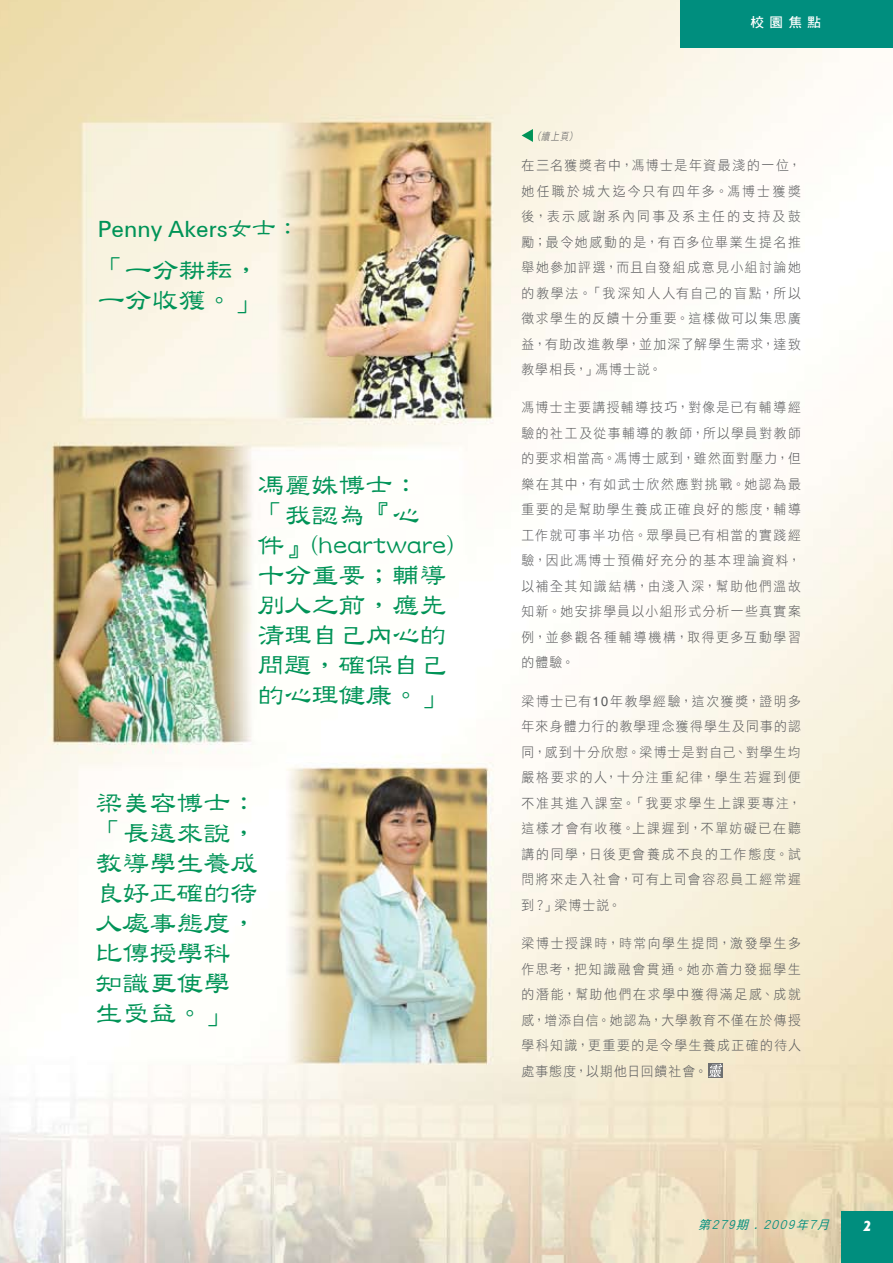
<style>
.page{position:relative;width:893px;height:1263px;background:#fff}
.page>*{position:absolute;margin:0;border:0;box-sizing:border-box;transform-origin:0 0}
.t1{font:27px/30px "DF Li Shu HK W5";color:#009357}
.t2{font:24px "Unitus";color:#009357}
.t3{font:italic 700 15px "Gill Sans";color:#fff}
.t4{font:13.5px/25.5px "DF Hei HK W3";letter-spacing:.115em;color:#58595b;text-align:justify;scale:.95 1}
.t5{font:13.5px "DF Hei HK W7";color:#fff}
.t6{font:italic 12px "DF Hei HK W5";color:#008e7e}
.t7{font:italic 10.5px "DF Hei HK W3";color:#58595b;scale:.8 1}
.s1{font-family:"DF Li Shu HK W5"}
.s2{font-family:"Helvetica"}
</style>
<div class="page">
<img style="left:0;top:0;width:893px;height:1263px">
<div style="left:842px;top:1211px;width:51px;height:52px;background:#008e7e"></div>
<div style="left:680px;top:0;width:213px;height:48px;background:#008e7e"></div>
<svg style="left:522px;top:129px;width:11px;height:13px"></svg>
<div style="left:709px;top:1063px;width:14px;height:14px;background:#6d6f71"></div>
<svg style="left:708px;top:1064px;width:15px;height:13px"></svg>
<h2 class="t2" style="left:98px;top:215px;width:203px">Penny Akers<span class="s1">女士：</span></h2>
<h1 class="t1" style="left:98px;top:254px;width:164px">「一分耕耘，一分收獲。」</h1>
<h1 class="t1" style="left:257px;top:470px;width:198px">馮麗姝博士：<br>「我認為『心<br>件』(heartware)十分重要；輔導別人之前，應先清理自己內心的問題，確保自己的心理健康。」</h1>
<h1 class="t1" style="left:96px;top:788px;width:163px">梁美容博士：「長遠來說，教導學生養成良好正確的待人處事態度，比傳授學科知識更使學生受益。」</h1>
<p class="t5" style="left:751px;top:15px;width:72px">校園焦點</p>
<p class="t7" style="left:537px;top:130px;width:48px">(續上頁)</p>
<p class="t4" style="left:522px;top:152px;width:295px">在三名獲獎者中，馮博士是年資最淺的一位，她任職於城大迄今只有四年多。馮博士獲獎後，表示感謝系內同事及系主任的支持及鼓勵；最令她感動的是，有百多位畢業生提名推舉她參加評選，而且自發組成意見小組討論她的教學法。「我深知人人有自己的盲點，所以徵求學生的反饋十分重要。這樣做可以集思廣益，有助改進教學，並加深了解學生需求，達致教學相長，」馮博士說。</p>
<p class="t4" style="left:522px;top:395px;width:295px">馮博士主要講授輔導技巧，對像是已有輔導經驗的社工及從事輔導的教師，所以學員對教師的要求相當高。馮博士感到，雖然面對壓力，但樂在其中，有如武士欣然應對挑戰。她認為最重要的是幫助學生養成正確良好的態度，輔導工作就可事半功倍。眾學員已有相當的實踐經驗，因此馮博士預備好充分的基本理論資料，以補全其知識結構，由淺入深，幫助他們溫故知新。她安排學員以小組形式分析一些真實案例，並參觀各種輔導機構，取得更多互動學習的體驗。</p>
<p class="t4" style="left:522px;top:688px;width:295px">梁博士已有<span class="s2">10</span>年教學經驗，這次獲獎，證明多年來身體力行的教學理念獲得學生及同事的認同，感到十分欣慰。梁博士是對自己、對學生均嚴格要求的人，十分注重紀律，學生若遲到便不准其進入課室。「我要求學生上課要專注，這樣才會有收穫。上課遲到，不單妨礙已在聽講的同學，日後更會養成不良的工作態度。試問將來走入社會，可有上司會容忍員工經常遲到？」梁博士說。</p>
<p class="t4" style="left:522px;top:930px;width:295px">梁博士授課時，時常向學生提問，激發學生多作思考，把知識融會貫通。她亦着力發掘學生的潛能，幫助他們在求學中獲得滿足感、成就感，增添自信。她認為，大學教育不僅在於傳授學科知識，更重要的是令學生養成正確的待人處事態度，以期他日回饋社會。</p>
<p class="t6" style="left:698px;top:1218px;width:136px">第279期 . 2009年7月</p>
<p class="t3" style="left:863px;top:1217px;width:10px">2</p>
</div>
